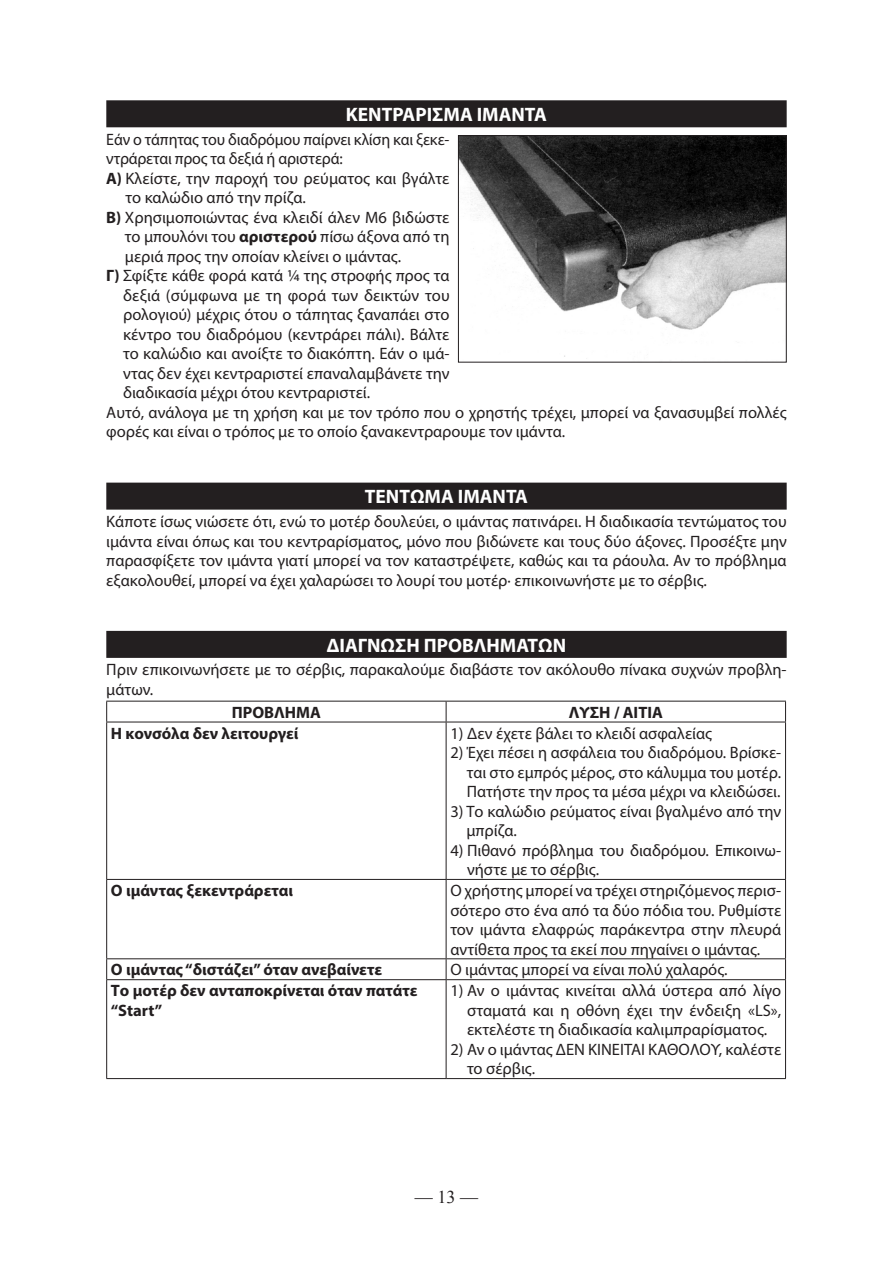
<style>
.page{position:relative;width:893px;height:1263px;background:#fff}
.page>*{position:absolute;margin:0;border:0;box-sizing:border-box;transform-origin:0 0}
.t1{font:700 19.5px "Myriad Pro";color:#fff}
.t2{font:18px "Times New Roman";color:#231f20}
.t3{font:16.5px/19.5px "Myriad Pro";color:#231f20;text-align:justify}
.t4{font:700 16.5px/19.5px "Myriad Pro";color:#231f20}
.s1{font-weight:700}
</style>
<div class="page">
<div style="left:106px;top:100px;width:681px;height:27px;background:#231f20"></div>
<div style="left:106px;top:483px;width:681px;height:27px;background:#231f20"></div>
<div style="left:106px;top:631px;width:681px;height:27px;background:#231f20"></div>
<hr style="left:106px;top:701px;width:340px;height:1px;background:#231f20">
<svg style="left:106px;top:701px;width:1px;height:21px"></svg>
<hr style="left:446px;top:701px;width:340px;height:1px;background:#231f20">
<svg style="left:446px;top:701px;width:1px;height:21px"></svg>
<svg style="left:785px;top:701px;width:1px;height:21px"></svg>
<hr style="left:106px;top:722px;width:340px;height:1px;background:#231f20">
<hr style="left:106px;top:722px;width:1px;height:157px;background:#231f20">
<hr style="left:446px;top:722px;width:340px;height:1px;background:#231f20">
<hr style="left:446px;top:722px;width:1px;height:157px;background:#231f20">
<hr style="left:785px;top:722px;width:1px;height:157px;background:#231f20">
<hr style="left:106px;top:879px;width:340px;height:1px;background:#231f20">
<hr style="left:106px;top:880px;width:1px;height:78px;background:#231f20">
<hr style="left:446px;top:879px;width:340px;height:1px;background:#231f20">
<hr style="left:446px;top:880px;width:1px;height:78px;background:#231f20">
<hr style="left:785px;top:880px;width:1px;height:78px;background:#231f20">
<hr style="left:106px;top:958px;width:340px;height:1px;background:#231f20">
<svg style="left:106px;top:959px;width:1px;height:20px"></svg>
<hr style="left:446px;top:958px;width:340px;height:1px;background:#231f20">
<svg style="left:446px;top:959px;width:1px;height:20px"></svg>
<svg style="left:785px;top:959px;width:1px;height:20px"></svg>
<hr style="left:106px;top:979px;width:340px;height:1px;background:#231f20">
<hr style="left:106px;top:980px;width:1px;height:98px;background:#231f20">
<hr style="left:446px;top:979px;width:340px;height:1px;background:#231f20">
<hr style="left:446px;top:980px;width:1px;height:98px;background:#231f20">
<hr style="left:785px;top:980px;width:1px;height:98px;background:#231f20">
<hr style="left:106px;top:1078px;width:340px;height:1px;background:#231f20">
<hr style="left:446px;top:1078px;width:340px;height:1px;background:#231f20">
<img style="left:460px;top:137px;width:325px;height:220px">
<div style="left:458px;top:135px;width:329px;height:227px;border:1px solid #231f20"></div>
<p class="t1" style="left:346px;top:102px;width:203px">ΚΕΝΤΡΑΡΙΣΜΑ ΙΜΑΝΤΑ</p>
<p class="t3" style="left:106px;top:129px;width:345px">Εάν ο τάπητας του διαδρόμου παίρνει κλίση και ξεκε-</p>
<p class="t3" style="left:106px;top:149px;width:238px">ντράρεται προς τα δεξιά ή αριστερά:</p>
<p class="t3" style="left:106px;top:168px;width:345px"><span class="s1">Α)</span> Κλείστε, την παροχή του ρεύματος και βγάλτε</p>
<p class="t3" style="left:126px;top:188px;width:182px">το καλώδιο από την πρίζα.</p>
<p class="t3" style="left:106px;top:207px;width:345px"><span class="s1">Β)</span> Χρησιμοποιώντας ένα κλειδί άλεν Μ6 βιδώστε</p>
<p class="t3" style="left:125px;top:227px;width:326px">το μπουλόνι του <span class="s1">αριστερού</span> πίσω άξονα από τη</p>
<p class="t3" style="left:125px;top:246px;width:278px">μεριά προς την οποίαν κλείνει ο ιμάντας.</p>
<p class="t3" style="left:106px;top:266px;width:345px"><span class="s1">Γ)</span> Σφίξτε κάθε φορά κατά ¼ της στροφής προς τα</p>
<p class="t3" style="left:123px;top:285px;width:328px">δεξιά (σύμφωνα με τη φορά των δεικτών του</p>
<p class="t3" style="left:123px;top:305px;width:328px">ρολογιού) μέχρις ότου ο τάπητας ξαναπάει στο</p>
<p class="t3" style="left:123px;top:324px;width:328px">κέντρο του διαδρόμου (κεντράρει πάλι). Βάλτε</p>
<p class="t3" style="left:123px;top:344px;width:328px">το καλώδιο και ανοίξτε το διακόπτη. Εάν ο ιμά-</p>
<p class="t3" style="left:123px;top:363px;width:328px">ντας δεν έχει κεντραριστεί επαναλαμβάνετε την</p>
<p class="t3" style="left:123px;top:383px;width:249px">διαδικασία μέχρι ότου κεντραριστεί.</p>
<p class="t3" style="left:106px;top:402px;width:682px">Αυτό, ανάλογα με τη χρήση και με τον τρόπο που ο χρηστής τρέχει, μπορεί να ξανασυμβεί πολλές</p>
<p class="t3" style="left:106px;top:422px;width:460px">φορές και είναι ο τρόπος με το οποίο ξανακεντραρουμε τον ιμάντα.</p>
<p class="t1" style="left:365px;top:484px;width:165px">ΤΕΝΤΩΜΑ ΙΜΑΝΤΑ</p>
<p class="t3" style="left:106px;top:511px;width:682px">Κάποτε ίσως νιώσετε ότι, ενώ το μοτέρ δουλεύει, ο ιμάντας πατινάρει. Η διαδικασία τεντώματος του ιμάντα είναι όπως και του κεντραρίσματος, μόνο που βιδώνετε και τους δύο άξονες. Προσέξτε μην παρασφίξετε τον ιμάντα γιατί μπορεί να τον καταστρέψετε, καθώς και τα ράουλα. Αν το πρόβλημα εξακολουθεί, μπορεί να έχει χαλαρώσει το λουρί του μοτέρ· επικοινωνήστε με το σέρβις.</p>
<p class="t1" style="left:327px;top:632px;width:241px">ΔΙΑΓΝΩΣΗ ΠΡΟΒΛΗΜΑΤΩΝ</p>
<p class="t3" style="left:106px;top:660px;width:682px">Πριν επικοινωνήσετε με το σέρβις, παρακαλούμε διαβάστε τον ακόλουθο πίνακα συχνών προβλη&shy;μάτων.</p>
<p class="t4" style="left:232px;top:702px;width:91px">ΠΡΟΒΛΗΜΑ</p>
<p class="t4" style="left:569px;top:702px;width:96px">ΛΥΣΗ / ΑΙΤΙΑ</p>
<p class="t4" style="left:111px;top:723px;width:189px">Η κονσόλα δεν λειτουργεί</p>
<p class="t3" style="left:450px;top:723px;width:263px">1) Δεν έχετε βάλει το κλειδί ασφαλείας</p>
<p class="t3" style="left:467px;top:743px;width:316px;text-indent:-16px">2) Έχει πέσει η ασφάλεια του διαδρόμου. Βρίσκε&shy;ται στο εμπρός μέρος, στο κάλυμμα του μοτέρ.<br>Πατήστε την προς τα μέσα μέχρι να κλειδώσει.</p>
<p class="t3" style="left:466px;top:801px;width:316px;text-indent:-16px">3) Το καλώδιο ρεύματος είναι βγαλμένο από την μπρίζα.</p>
<p class="t3" style="left:467px;top:840px;width:316px;text-indent:-17px">4) Πιθανό πρόβλημα του διαδρόμου. Επικοινω&shy;νήστε με το σέρβις.</p>
<p class="t4" style="left:111px;top:880px;width:184px">Ο ιμάντας ξεκεντράρεται</p>
<p class="t3" style="left:450px;top:880px;width:332px">Ο χρήστης μπορεί να τρέχει στηριζόμενος περισ&shy;σότερο στο ένα από τα δύο πόδια του. Ρυθμίστε τον ιμάντα ελαφρώς παράκεντρα στην πλευρά αντίθετα προς τα εκεί που πηγαίνει ο ιμάντας.</p>
<p class="t4" style="left:111px;top:959px;width:273px">Ο ιμάντας “διστάζει” όταν ανεβαίνετε</p>
<p class="t3" style="left:450px;top:960px;width:279px">Ο ιμάντας μπορεί να είναι πολύ χαλαρός.</p>
<p class="t4" style="left:111px;top:980px;width:308px">Το μοτέρ δεν ανταποκρίνεται όταν πατάτε “Start”</p>
<p class="t3" style="left:467px;top:981px;width:316px;text-indent:-17px">1) Αν ο ιμάντας κινείται αλλά ύστερα από λίγο σταματά και η οθόνη έχει την ένδειξη «LS», εκτελέστε τη διαδικασία καλιμπραρίσματος.</p>
<p class="t3" style="left:467px;top:1039px;width:316px;text-indent:-17px">2) Αν ο ιμάντας ΔΕΝ ΚΙΝΕΙΤΑΙ ΚΑΘΟΛΟΥ, καλέστε το σέρβις.</p>
<p class="t2" style="left:415px;top:1185px;width:64px">— 13 —</p>
</div>
